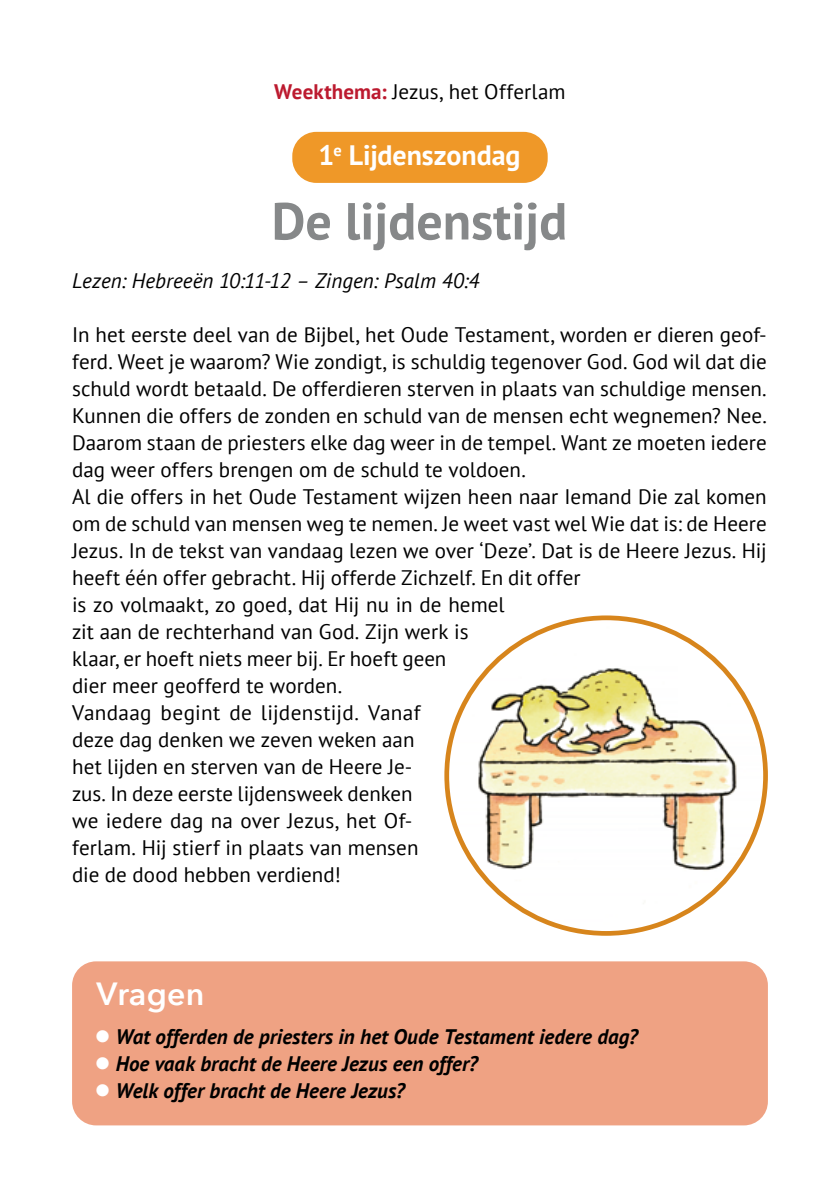
<style>
.page{position:relative;width:840px;height:1191px;background:#fff}
.page>*{position:absolute;margin:0;border:0;box-sizing:border-box;transform-origin:0 0}
.t1{font:700 52px "PT Sans";color:#868889}
.t2{font:600 32px "Avenir Next";letter-spacing:.005em;color:#fff}
.t3{font:700 28px "PT Sans";letter-spacing:-.005em;color:#fff}
.t4{font:21px/27px "PT Sans";color:#000}
.t5{font:italic 700 21px "PT Sans";letter-spacing:.005em;color:#000}
.t6{font:italic 21px "PT Sans";color:#000}
.s1{font-weight:700;color:#bc1a2f}
.s2{color:#fff}
</style>
<div class="page">
<div style="left:72px;top:961px;width:695px;height:164px;background:#efa283;border-radius:24px"></div>
<div style="left:292px;top:132px;width:255px;height:51px;background:#ef9828;border-radius:24px"></div>
<img style="left:446px;top:618px;width:319px;height:307px">
<p class="t4" style="left:274px;top:78px;width:293px"><span class="s1">Weekthema:</span> Jezus, het Offerlam</p>
<h3 class="t3" style="left:318px;top:137px;width:203px">1<sup>e</sup> Lijdenszondag</h3>
<h1 class="t1" style="left:271px;top:187px;width:297px">De lijdenstijd</h1>
<p class="t6" style="left:72px;top:267px;width:408px">Lezen: Hebreeën 10:11-12 – Zingen: Psalm 40:4</p>
<p class="t4" style="left:72px;top:321px;width:696px">In het eerste deel van de Bijbel, het Oude Testament, worden er dieren geof&shy;ferd. Weet je waarom? Wie zondigt, is schuldig tegenover God. God wil dat die schuld wordt betaald. De offerdieren sterven in plaats van schuldige mensen.<br>Kunnen die offers de zonden en schuld van de mensen echt wegnemen? Nee.<br>Daarom staan de priesters elke dag weer in de tempel. Want ze moeten iedere dag weer offers brengen om de schuld te voldoen.<br>Al die offers in het Oude Testament wijzen heen naar Iemand Die zal komen om de schuld van mensen weg te nemen. Je weet vast wel Wie dat is: de Heere Jezus. In de tekst van vandaag lezen we over ‘Deze’. Dat is de Heere Jezus. Hij heeft één offer gebracht. Hij offerde Zichzelf. En dit offer<br>is zo volmaakt, zo goed, dat Hij nu in de hemel<br>zit aan de rechterhand van God. Zijn werk is<br>klaar, er hoeft niets meer bij. Er hoeft geen<br>dier meer geofferd te worden.<br>Vandaag begint de lijdenstijd. Vanaf<br>deze dag denken we zeven weken aan<br>het lijden en sterven van de Heere Je-<br>zus. In deze eerste lijdensweek denken<br>we iedere dag na over Jezus, het Of-<br>ferlam. Hij stierf in plaats van mensen<br>die de dood hebben verdiend!</p>
<h2 class="t2" style="left:96px;top:966px;width:109px">Vragen</h2>
<p class="t5" style="left:95px;top:1023px;width:544px"><span class="s2">●</span> Wat offerden de priesters in het Oude Testament iedere dag?</p>
<p class="t5" style="left:95px;top:1050px;width:384px"><span class="s2">●</span> Hoe vaak bracht de Heere Jezus een offer?</p>
<p class="t5" style="left:95px;top:1077px;width:311px"><span class="s2">●</span> Welk offer bracht de Heere Jezus?</p>
</div>
